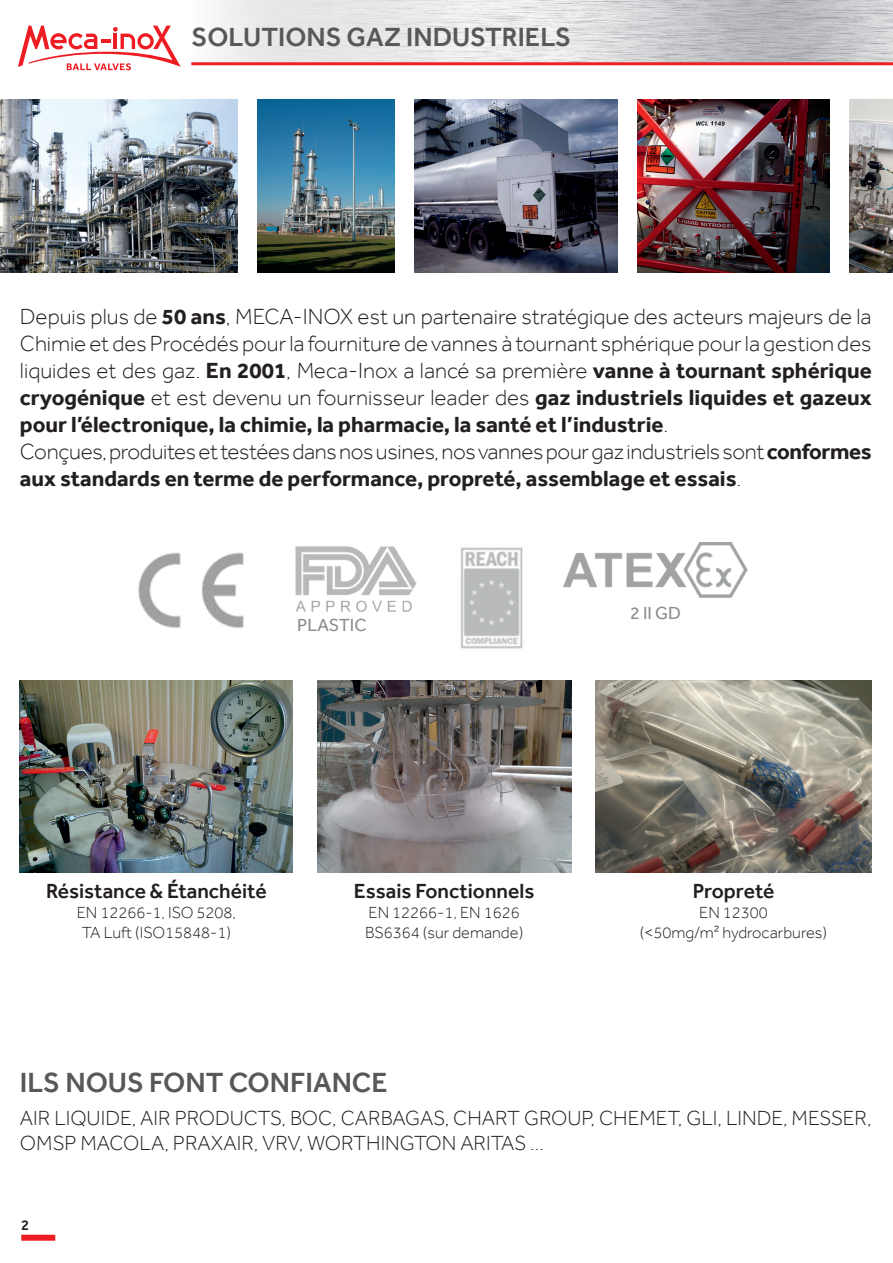
<style>
.page{position:relative;width:893px;height:1263px;background:#fff}
.page>*{position:absolute;margin:0;border:0;box-sizing:border-box;transform-origin:0 0}
.t1{font:500 28.5px "Effra";color:#57585a}
.t2{font:500 27px "Effra";color:#57585a}
.t3{font:300 22.5px/27px "Effra";letter-spacing:-.005em;color:#231f20}
.t4{font:300 21px/25.2px "Effra";color:#231f20}
.t5{font:500 21px "Effra";color:#231f20}
.t6{font:18px "Effra";color:#8a8e90}
.t7{font:300 16.5px/19.8px "Effra";color:#231f20;text-align:center}
.t8{font:500 15px "Effra";color:#231f20}
.s1{font-weight:700}
</style>
<div class="page">
<svg style="left:18px;top:26px;width:163px;height:44px"></svg>
<hr style="left:191px;top:62px;width:702px;height:3px;background:#ee2026">
<img style="left:0;top:99px;width:238px;height:173px">
<img style="left:257px;top:99px;width:137px;height:173px">
<img style="left:414px;top:99px;width:204px;height:173px">
<img style="left:637px;top:99px;width:193px;height:173px">
<img style="left:849px;top:99px;width:44px;height:173px">
<img style="left:20px;top:681px;width:273px;height:191px">
<img style="left:317px;top:681px;width:254px;height:191px">
<img style="left:595px;top:681px;width:277px;height:191px">
<img style="left:564px;top:543px;width:183px;height:55px">
<img style="left:138px;top:552px;width:106px;height:77px">
<img style="left:295px;top:546px;width:122px;height:66px">
<img style="left:460px;top:547px;width:63px;height:102px">
<div style="left:21px;top:1235px;width:34px;height:6px;background:#ee1d23"></div>
<p class="t2" style="left:191px;top:21px;width:381px">SOLUTIONS GAZ INDUSTRIELS</p>
<p class="t3" style="left:20px;top:303px;width:853px">Depuis plus de <span class="s1">50 ans</span>, MECA-INOX est un partenaire stratégique des acteurs majeurs de la Chimie et des Procédés pour la fourniture de vannes à tournant sphérique pour la gestion des liquides et des gaz. <span class="s1">En 2001</span>, Meca-Inox a lancé sa première <span class="s1">vanne à tournant sphérique cryogénique</span> et est devenu un fournisseur leader des <span class="s1">gaz industriels liquides et gazeux pour l’électronique, la chimie, la pharmacie, la santé et l’industrie</span>.<br>Conçues, produites et testées dans nos usines, nos vannes pour gaz industriels sont <span class="s1">conformes aux standards en terme de performance, propreté, assemblage et essais</span>.</p>
<p class="t6" style="left:297px;top:614px;width:71px">PLASTIC</p>
<p class="t6" style="left:630px;top:602px;width:53px">2 II GD</p>
<p class="t5" style="left:46px;top:878px;width:222px">Résistance &amp; Étanchéité</p>
<p class="t7" style="left:77px;top:902px;width:161px">EN 12266-1, ISO 5208,<br>TA Luft (ISO15848-1)</p>
<p class="t5" style="left:354px;top:878px;width:182px">Essais Fonctionnels</p>
<p class="t7" style="left:365px;top:902px;width:160px;text-align:left">EN 12266-1, EN 1626<br>BS6364 (sur demande)</p>
<p class="t5" style="left:693px;top:878px;width:83px">Propreté</p>
<p class="t7" style="left:640px;top:902px;width:189px">EN 12300<br>(&lt;50mg/m² hydrocarbures)</p>
<p class="t1" style="left:20px;top:1065px;width:369px">ILS NOUS FONT CONFIANCE</p>
<p class="t4" style="left:20px;top:1105px;width:853px">AIR LIQUIDE, AIR PRODUCTS, BOC, CARBAGAS, CHART GROUP, CHEMET, GLI, LINDE, MESSER,<br>OMSP MACOLA, PRAXAIR, VRV, WORTHINGTON ARITAS …</p>
<p class="t8" style="left:21px;top:1216px;width:10px">2</p>
</div>
